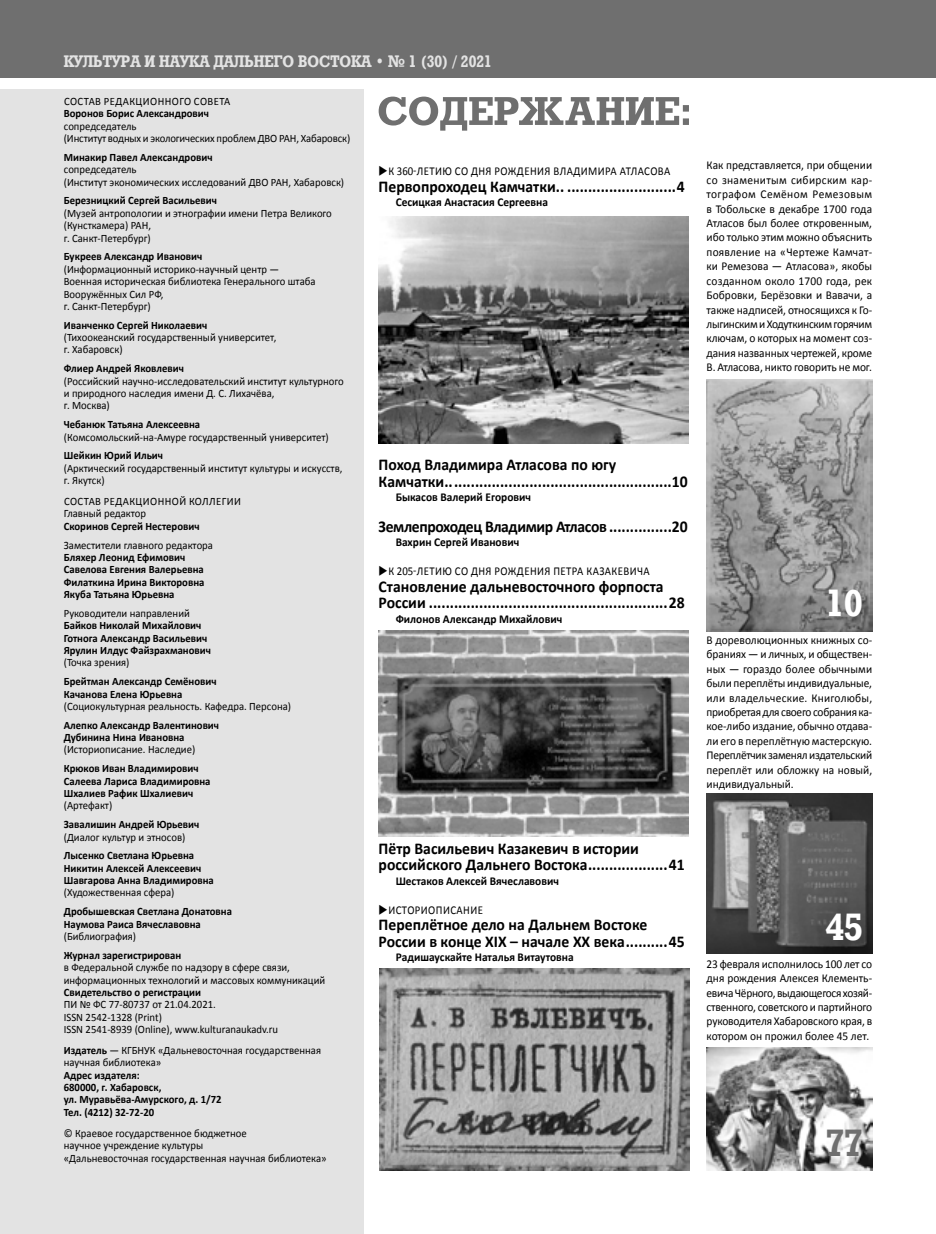
<style>
.page{position:relative;width:936px;height:1234px;background:#fff}
.page>*{position:absolute;margin:0;border:0;box-sizing:border-box;transform-origin:0 0}
.t1{font:700 37.5px "Rodeo";color:#fff;scale:.95 1}
.t2{font:700 37.5px "Rodeo";color:#6f6f6f;scale:.95 1}
.t3{font:700 16.5px/16.5px "Calibri";color:#000;scale:.95 1}
.t4{font:700 16.5px "Calibri";letter-spacing:-.025em;color:#000;scale:.95 1}
.t5{font:700 16.5px "Rodeo";color:#e3e3e3;scale:.9 1}
.t6{font:12px/14.4px "Calibri";color:#000;text-align:justify;scale:.95 1}
.t7{font:700 12px "Calibri";color:#000;scale:.95 1}
.t8{font:12px "Calibri";letter-spacing:.04em;color:#000;scale:.9 1}
.t9{font:11.25px/12.3px "Calibri";color:#000;scale:.95 1}
.t10{font:700 11.25px/12.3px "Calibri";color:#000;scale:.95 1}
.t11{font:11.25px/12.3px "Calibri";letter-spacing:.04em;color:#000;scale:.95 1}
.s1{font-weight:700}
</style>
<div class="page">
<img style="left:706px;top:793px;width:166px;height:160px">
<div style="left:0;top:0;width:935px;height:78px;background:#6f6f6f"></div>
<svg style="left:378px;top:97px;width:311px;height:34px"></svg>
<div style="left:0;top:89px;width:363px;height:1144px;background:#e3e3e3"></div>
<img style="left:706px;top:380px;width:166px;height:251px">
<img style="left:378px;top:217px;width:311px;height:226px">
<img style="left:379px;top:630px;width:309px;height:206px">
<img style="left:380px;top:968px;width:309px;height:201px">
<img style="left:706px;top:1047px;width:166px;height:122px">
<h2 class="t5" style="left:64px;top:52px;width:477px">КУЛЬТУРА И НАУКА ДАЛЬНЕГО ВОСТОКА • № 1 (30) / 2021</h2>
<p class="t11" style="left:64px;top:95px;width:177px">СОСТАВ РЕДАКЦИОННОГО СОВЕТА</p>
<p class="t10" style="left:64px;top:107px;width:154px">Воронов Борис Александрович</p>
<p class="t9" style="left:64px;top:119px;width:303px">сопредседатель<br>(Институт водных и экологических проблем ДВО РАН, Хабаровск)</p>
<p class="t10" style="left:64px;top:150px;width:158px">Минакир Павел Александрович</p>
<p class="t9" style="left:64px;top:163px;width:296px">сопредседатель<br>(Институт экономических исследований ДВО РАН, Хабаровск)</p>
<p class="t10" style="left:64px;top:194px;width:163px">Березницкий Сергей Васильевич</p>
<p class="t9" style="left:64px;top:206px;width:283px">(Музей антропологии и этнографии имени Петра Великого (Кунсткамера) РАН,<br>г. Санкт-Петербург)</p>
<p class="t10" style="left:64px;top:250px;width:147px">Букреев Александр Иванович</p>
<p class="t9" style="left:64px;top:262px;width:267px">(Информационный историко-научный центр — Военная историческая библиотека Генерального штаба Вооружённых Сил РФ,<br>г. Санкт-Петербург)</p>
<p class="t10" style="left:64px;top:318px;width:152px">Иванченко Сергей Николаевич</p>
<p class="t9" style="left:64px;top:330px;width:225px">(Тихоокеанский государственный университет, г. Хабаровск)</p>
<p class="t10" style="left:64px;top:362px;width:128px">Флиер Андрей Яковлевич</p>
<p class="t9" style="left:64px;top:374px;width:296px">(Российский научно-исследовательский институт культурного и природного наследия имени Д. С. Лихачёва,<br>г. Москва)</p>
<p class="t10" style="left:64px;top:417px;width:145px">Чебанюк Татьяна Алексеевна</p>
<p class="t9" style="left:64px;top:430px;width:280px">(Комсомольский-на-Амуре государственный университет)</p>
<p class="t10" style="left:64px;top:449px;width:106px">Шейкин Юрий Ильич</p>
<p class="t9" style="left:64px;top:461px;width:295px">(Арктический государственный институт культуры и искусств, г. Якутск)</p>
<p class="t11" style="left:64px;top:494px;width:188px">СОСТАВ РЕДАКЦИОННОЙ КОЛЛЕГИИ<br>Главный редактор</p>
<p class="t10" style="left:64px;top:519px;width:144px">Скоринов Сергей Нестерович</p>
<p class="t9" style="left:64px;top:538px;width:158px">Заместители главного редактора</p>
<p class="t10" style="left:64px;top:550px;width:149px">Бляхер Леонид Ефимович<br>Савелова Евгения Валерьевна<br>Филаткина Ирина Викторовна<br>Якуба Татьяна Юрьевна</p>
<p class="t9" style="left:64px;top:606px;width:134px">Руководители направлений</p>
<p class="t10" style="left:64px;top:618px;width:156px">Байков Николай Михайлович<br>Готнога Александр Васильевич<br>Ярулин Илдус Файзрахманович</p>
<p class="t9" style="left:64px;top:655px;width:71px">(Точка зрения)</p>
<p class="t10" style="left:64px;top:674px;width:162px">Брейтман Александр Семёнович<br>Качанова Елена Юрьевна</p>
<p class="t9" style="left:64px;top:699px;width:241px">(Социокультурная реальность. Кафедра. Персона)</p>
<p class="t10" style="left:64px;top:718px;width:165px">Алепко Александр Валентинович<br>Дубинина Нина Ивановна</p>
<p class="t9" style="left:64px;top:742px;width:140px">(Историописание. Наследие)</p>
<p class="t10" style="left:64px;top:761px;width:156px">Крюков Иван Владимирович<br>Салеева Лариса Владимировна<br>Шхалиев Рафик Шхалиевич</p>
<p class="t9" style="left:64px;top:798px;width:53px">(Артефакт)</p>
<p class="t10" style="left:64px;top:817px;width:144px">Завалишин Андрей Юрьевич</p>
<p class="t9" style="left:64px;top:829px;width:129px">(Диалог культур и этносов)</p>
<p class="t10" style="left:64px;top:848px;width:159px">Лысенко Светлана Юрьевна<br>Никитин Алексей Алексеевич<br>Шавгарова Анна Владимировна</p>
<p class="t9" style="left:64px;top:885px;width:118px">(Художественная сфера)</p>
<p class="t10" style="left:64px;top:904px;width:178px">Дробышевская Светлана Донатовна<br>Наумова Раиса Вячеславовна</p>
<p class="t9" style="left:64px;top:929px;width:78px">(Библиография)</p>
<p class="t10" style="left:64px;top:948px;width:125px">Журнал зарегистрирован</p>
<p class="t9" style="left:64px;top:960px;width:277px">в Федеральной службе по надзору в сфере связи, информационных технологий и массовых коммуникаций</p>
<p class="t10" style="left:64px;top:985px;width:146px">Свидетельство о регистрации</p>
<p class="t9" style="left:64px;top:997px;width:227px">ПИ № ФС 77-80737 от 21.04.2021.<br>ISSN 2542-1328 (Print)<br>ISSN 2541-8939 (Online), www.kulturanaukadv.ru</p>
<p class="t9" style="left:64px;top:1043px;width:272px"><span class="s1">Издатель</span> — КГБНУК «Дальневосточная государственная научная библиотека»</p>
<p class="t10" style="left:64px;top:1067px;width:168px">Адрес издателя:<br>680000, г. Хабаровск,<br>ул. Муравьёва-Амурского, д. 1/72<br>Тел. (4212) 32-72-20</p>
<p class="t9" style="left:64px;top:1125px;width:278px">© Краевое государственное бюджетное<br>научное учреждение культуры<br>«Дальневосточная государственная научная библиотека»</p>
<p class="t8" style="left:378px;top:163px;width:326px">◆К 360-ЛЕТИЮ СО ДНЯ РОЖДЕНИЯ ВЛАДИМИРА АТЛАСОВА</p>
<h2 class="t3" style="left:378px;top:177px;width:324px">Первопроходец Камчатки.. ..........................4</h2>
<p class="t7" style="left:395px;top:194px;width:162px">Сесицкая Анастасия Сергеевна</p>
<h2 class="t3" style="left:378px;top:455px;width:327px">Поход Владимира Атласова по югу<br>Камчатки......................................................10</h2>
<p class="t7" style="left:395px;top:489px;width:144px">Быкасов Валерий Егорович</p>
<h2 class="t4" style="left:378px;top:516px;width:327px">Землепроходец Владимир Атласов ...............20</h2>
<p class="t7" style="left:395px;top:535px;width:132px">Вахрин Сергей Иванович</p>
<p class="t8" style="left:378px;top:563px;width:303px">◆К 205-ЛЕТИЮ СО ДНЯ РОЖДЕНИЯ ПЕТРА КАЗАКЕВИЧА</p>
<h2 class="t3" style="left:378px;top:577px;width:324px">Становление дальневосточного форпоста<br>России .........................................................28</h2>
<p class="t7" style="left:395px;top:611px;width:177px">Филонов Александр Михайлович</p>
<h2 class="t3" style="left:378px;top:839px;width:324px">Пётр Васильевич Казакевич в истории российского Дальнего Востока...................41</h2>
<p class="t7" style="left:395px;top:873px;width:173px">Шестаков Алексей Вячеславович</p>
<p class="t8" style="left:378px;top:901px;width:117px">◆ИСТОРИОПИСАНИЕ</p>
<h2 class="t3" style="left:378px;top:915px;width:324px">Переплётное дело на Дальнем Востоке<br>России в конце XIX – начале XX века..........45</h2>
<p class="t7" style="left:395px;top:949px;width:189px">Радишаускайте Наталья Витаутовна</p>
<p class="t6" style="left:706px;top:158px;width:176px">Как представляется, при общении со знаменитым сибирским кар&shy;тографом Семёном Ремезовым в Тобольске в декабре 1700 года Атласов был более откровенным, ибо только этим можно объяснить появление на «Чертеже Камчат&shy;ки Ремезова — Атласова», якобы созданном около 1700 года, рек Бобровки, Берёзовки и Вавачи, а также надписей, относящихся к Го&shy;лыгинским и Ходуткинским горячим ключам, о которых на момент соз&shy;дания названных чертежей, кроме В. Атласова, никто говорить не мог.</p>
<h1 class="t1" style="left:825px;top:582px;width:41px">10</h1>
<p class="t6" style="left:706px;top:632px;width:176px">В дореволюционных книжных со&shy;браниях — и личных, и обществен&shy;ных — гораздо более обычными были переплёты индивидуальные, или владельческие. Книголюбы, приобретая для своего собрания ка&shy;кое-либо издание, обычно отдава&shy;ли его в переплётную мастерскую.<br>Переплётчик заменял издательский переплёт или обложку на новый, индивидуальный.</p>
<h1 class="t1" style="left:825px;top:905px;width:41px">45</h1>
<p class="t6" style="left:706px;top:955px;width:176px">23 февраля исполнилось 100 лет со дня рождения Алексея Клементь&shy;евича Чёрного, выдающегося хозяй&shy;ственного, советского и партийного руководителя Хабаровского края, в котором он прожил более 45 лет.</p>
<h1 class="t2" style="left:825px;top:1120px;width:41px">77</h1>
</div>
